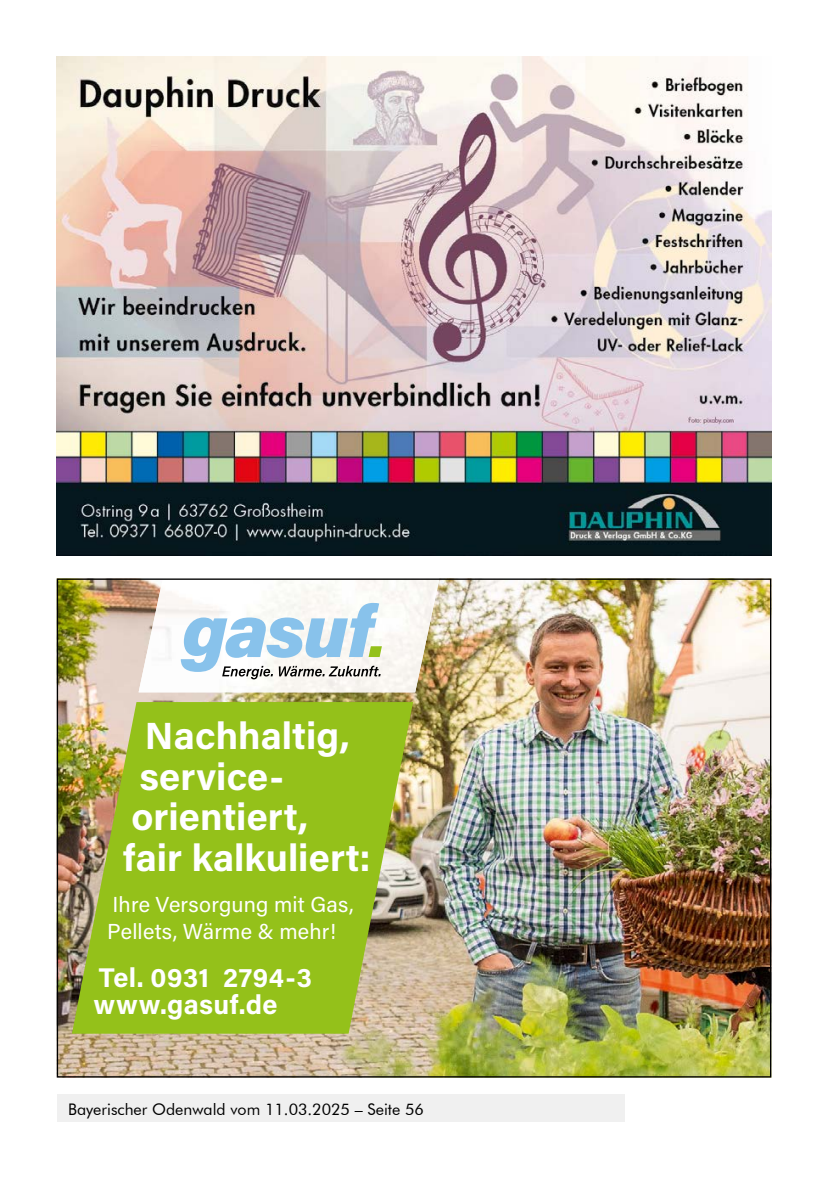
<style>
.page{position:relative;width:840px;height:1191px;background:#fff}
.page>*{position:absolute;margin:0;border:0;box-sizing:border-box;transform-origin:0 0}
.t1{font:700 38px "Acumin Pro";letter-spacing:.005em;color:#fff}
.t2{font:700 27px/27px "Acumin Pro";letter-spacing:.015em;color:#fff}
.t3{font:21.6px/27px "Acumin Pro";letter-spacing:.01em;color:#fff}
.t4{font:16px "Futura BT";color:#000}
</style>
<div class="page">
<img style="left:59px;top:580px;width:709px;height:495px">
<svg style="left:72px;top:702px;width:341px;height:331px;background:#9abb2c"></svg>
<img style="left:138px;top:580px;width:301px;height:112px">
<svg style="left:181px;top:603px;width:200px;height:76px"></svg>
<img style="left:57px;top:57px;width:714px;height:499px">
<div style="left:57px;top:1095px;width:567px;height:27px;background:#f0f0f0"></div>
<p class="t1" style="left:145px;top:709px;width:206px">Nachhaltig,</p>
<p class="t1" style="left:139px;top:749px;width:146px">service-</p>
<p class="t1" style="left:131px;top:790px;width:178px">orientiert,</p>
<p class="t1" style="left:123px;top:830px;width:249px">fair kalkuliert:</p>
<p class="t3" style="left:107px;top:890px;width:248px">Ihre Versorgung mit Gas,<br>Pellets, Wärme &amp; mehr!</p>
<p class="t2" style="left:93px;top:963px;width:220px">Tel. 0931 2794-3 www.gasuf.de</p>
<p class="t4" style="left:68px;top:1099px;width:357px">Bayerischer Odenwald vom 11.03.2025 – Seite 56</p>
</div>
